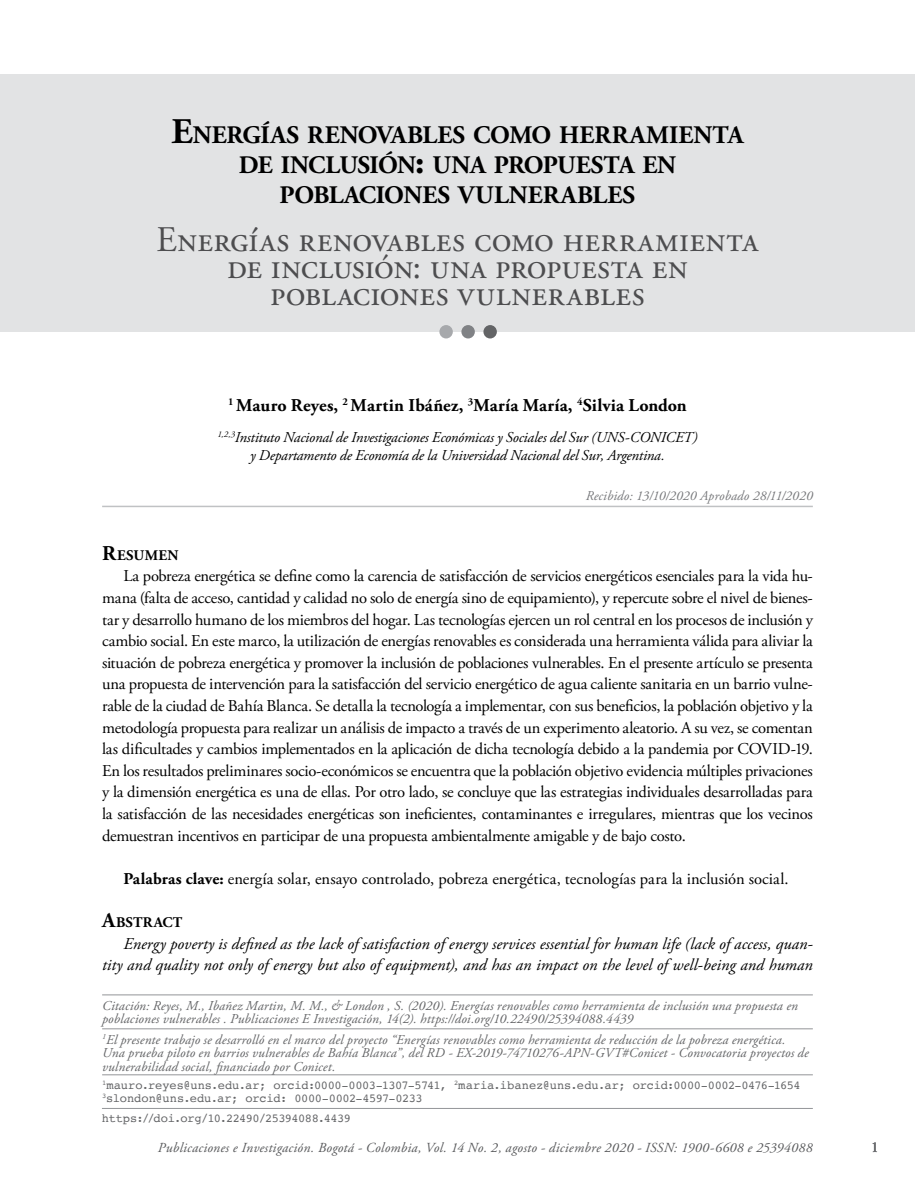
<style>
.page{position:relative;width:915px;height:1191px;background:#fff}
.page>*{position:absolute;margin:0;border:0;box-sizing:border-box;transform-origin:0 0}
.t1{font:36px/27px "Adobe Garamond Pro";letter-spacing:.005em;color:#4d4d4f;text-align:center}
.t2{font:700 25.2px/30px "Adobe Garamond Pro";letter-spacing:-.01em;color:#000;text-align:center}
.t3{font:700 18px "Adobe Garamond Pro";letter-spacing:.005em;color:#000}
.t4{font:16.5px/21.6px "Adobe Garamond Pro";letter-spacing:-.015em;color:#000;text-align:justify}
.t5{font:italic 16.5px/21.6px "Adobe Garamond Pro";letter-spacing:.005em;color:#000;text-align:right}
.t6{font:italic 15px/18px "Adobe Garamond Pro";letter-spacing:-.015em;color:#000;text-align:center}
.t7{font:15px "Adobe Garamond Pro";color:#6d6e71}
.t8{font:700 14.7px "Adobe Garamond Pro";letter-spacing:.02em;color:#000}
.t9{font:italic 13.8px "Adobe Garamond Pro";letter-spacing:.02em;color:#58595b}
.t10{font:italic 13.5px/13.5px "Adobe Garamond Pro";letter-spacing:.01em;color:#636466}
.t11{font:italic 13.5px "Adobe Garamond Pro";letter-spacing:.01em;color:#77787b}
.t12{font:12px/13.5px "Courier";letter-spacing:-.025em;color:#636466}
.s1{font-size:36px}
.s2{font-size:21px}
.s3{font-weight:700}
</style>
<div class="page">
<div style="left:0;top:74px;width:914px;height:258px;background:#e2e3e4"></div>
<hr style="left:102px;top:505px;width:710px;height:2px;background:#c0c2c4">
<div style="left:483px;top:325px;width:13px;height:13px;background:#636466;border-radius:50%"></div>
<div style="left:461px;top:325px;width:13px;height:13px;background:#808285;border-radius:50%"></div>
<div style="left:439px;top:325px;width:13px;height:13px;background:#a7a9ac;border-radius:50%"></div>
<hr style="left:102px;top:1074px;width:710px;height:1px;background:#939598">
<hr style="left:102px;top:1108px;width:710px;height:1px;background:#939598">
<hr style="left:102px;top:1028px;width:710px;height:1px;background:#939598">
<hr style="left:102px;top:994px;width:710px;height:1px;background:#939598">
<h2 class="t2" style="left:171px;top:121px;width:573px"><span class="s1">E</span>NERGÍAS RENOVABLES COMO HERRAMIENTA<br>DE INCLUSIÓN<span class="s1">:</span> UNA PROPUESTA EN<br>POBLACIONES VULNERABLES</h2>
<h1 class="t1" style="left:156px;top:228px;width:603px">Energías renovables como herramienta de inclusión: una propuesta en poblaciones vulnerables</h1>
<p class="t3" style="left:228px;top:395px;width:460px"><sup>1</sup> Mauro Reyes, <sup>2</sup> Martin Ibáñez, <sup>3</sup>María María, <sup>4</sup>Silvia London</p>
<p class="t6" style="left:217px;top:429px;width:481px"><sup>1,2,3</sup>Instituto Nacional de Investigaciones Económicas y Sociales del Sur (UNS-CONICET) y Departamento de Economía de la Universidad Nacional del Sur, Argentina.</p>
<p class="t11" style="left:585px;top:487px;width:228px">Recibido: 13/10/2020 Aprobado 28/11/2020</p>
<p class="t8" style="left:102px;top:546px;width:78px"><span class="s2">R</span>ESUMEN</p>
<p class="t4" style="left:102px;top:566px;width:712px;text-indent:21px">La pobreza energética se define como la carencia de satisfacción de servicios energéticos esenciales para la vida hu&shy;mana (falta de acceso, cantidad y calidad no solo de energía sino de equipamiento), y repercute sobre el nivel de bienes&shy;tar y desarrollo humano de los miembros del hogar. Las tecnologías ejercen un rol central en los procesos de inclusión y cambio social. En este marco, la utilización de energías renovables es considerada una herramienta válida para aliviar la situación de pobreza energética y promover la inclusión de poblaciones vulnerables. En el presente artículo se presenta una propuesta de intervención para la satisfacción del servicio energético de agua caliente sanitaria en un barrio vulne&shy;rable de la ciudad de Bahía Blanca. Se detalla la tecnología a implementar, con sus beneficios, la población objetivo y la metodología propuesta para realizar un análisis de impacto a través de un experimento aleatorio. A su vez, se comentan las dificultades y cambios implementados en la aplicación de dicha tecnología debido a la pandemia por COVID-19.<br>En los resultados preliminares socio-económicos se encuentra que la población objetivo evidencia múltiples privaciones y la dimensión energética es una de ellas. Por otro lado, se concluye que las estrategias individuales desarrolladas para la satisfacción de las necesidades energéticas son ineficientes, contaminantes e irregulares, mientras que los vecinos demuestran incentivos en participar de una propuesta ambientalmente amigable y de bajo costo.</p>
<p class="t4" style="left:123px;top:868px;width:666px"><span class="s3">Palabras clave:</span> energía solar, ensayo controlado, pobreza energética, tecnologías para la inclusión social.</p>
<p class="t8" style="left:102px;top:914px;width:82px"><span class="s2">A</span>BSTRACT</p>
<p class="t5" style="left:102px;top:933px;width:712px">Energy poverty is defined as the lack of satisfaction of energy services essential for human life (lack of access, quan&shy;tity and quality not only of energy but also of equipment), and has an impact on the level of well-being and human</p>
<p class="t10" style="left:102px;top:999px;width:697px">Citación: Reyes, M., Ibañez Martin, M. M., &amp; London , S. (2020). Energías renovables como herramienta de inclusión una propuesta en poblaciones vulnerables . Publicaciones E Investigación, 14(2). https://doi.org/10.22490/25394088.4439</p>
<p class="t10" style="left:102px;top:1033px;width:708px"><sup>1</sup>El presente trabajo se desarrolló en el marco del proyecto “Energías renovables como herramienta de reducción de la pobreza energética.<br>Una prueba piloto en barrios vulnerables de Bahía Blanca”, del RD - EX-2019-74710276-APN-GVT#Conicet - Convocatoria proyectos de vulnerabilidad social, financiado por Conicet.</p>
<p class="t12" style="left:102px;top:1078px;width:699px"><sup>1</sup>mauro.reyes@uns.edu.ar; orcid:0000-0003-1307-5741, <sup>2</sup>maria.ibanez@uns.edu.ar; orcid:0000-0002-0476-1654<br><sup>3</sup>slondon@uns.edu.ar; orcid: 0000-0002-4597-0233</p>
<p class="t12" style="left:102px;top:1111px;width:250px">https://doi.org/10.22490/25394088.4439</p>
<p class="t9" style="left:158px;top:1139px;width:656px">Publicaciones e Investigación. Bogotá - Colombia, Vol. 14 No. 2, agosto - diciembre 2020 - ISSN: 1900-6608 e 25394088</p>
<p class="t7" style="left:870px;top:1137px;width:9px">1</p>
</div>
